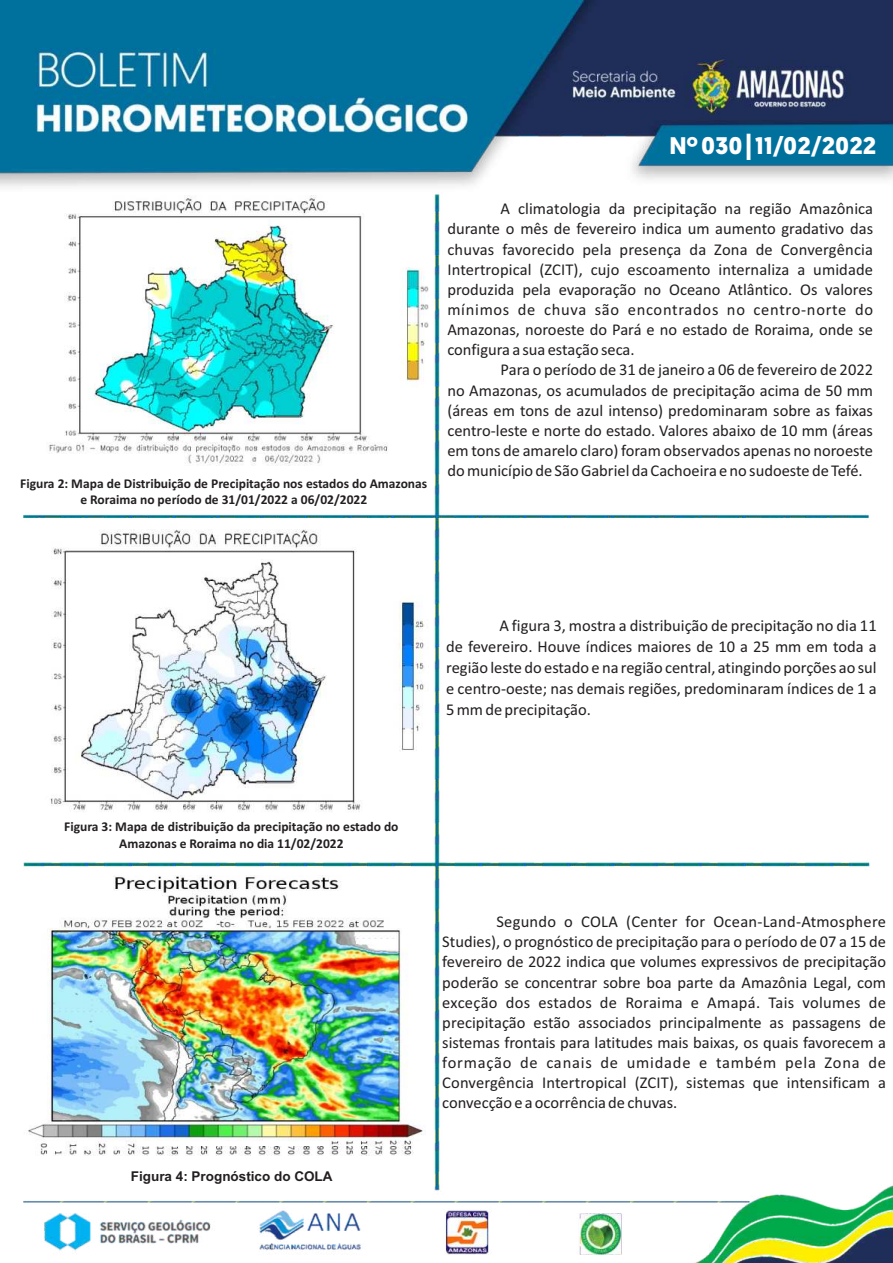
<style>
.page{position:relative;width:893px;height:1263px;background:#fff}
.page>*{position:absolute;margin:0;border:0;box-sizing:border-box;transform-origin:0 0}
.t1{font:700 24px "Geomanist";color:#fff}
.t2{font:16.5px/20.1px "Calibri";color:#231f20;text-align:justify}
.t3{font:700 13.5px/16.5px "Calibri";color:#231f20;text-align:center}
.t4{font:700 13.5px "Arial";color:#231f20}
</style>
<div class="page">
<img style="left:0;top:0;width:892px;height:1263px">
<img style="left:16px;top:195px;width:413px;height:273px">
<img style="left:23px;top:875px;width:405px;height:280px">
<img style="left:27px;top:523px;width:405px;height:290px">
<p class="t3" style="left:20px;top:475px;width:408px">Figura 2: Mapa de Distribuição de Precipitação nos estados do Amazonas e Roraima no período de 31/01/2022 a 06/02/2022</p>
<h1 class="t1" style="left:669px;top:129px;width:208px">Nº 030 | 11/02/2022</h1>
<p class="t2" style="left:447px;top:198px;width:427px;text-indent:53px">A climatologia da precipitação na região Amazônica durante o mês de fevereiro indica um aumento gradativo das chuvas favorecido pela presença da Zona de Convergência Intertropical (ZCIT), cujo escoamento internaliza a umidade produzida pela evaporação no Oceano Atlântico. Os valores mínimos de chuva são encontrados no centro-norte do Amazonas, noroeste do Pará e no estado de Roraima, onde se configura a sua estação seca.</p>
<p class="t2" style="left:447px;top:359px;width:427px;text-indent:53px">Para o período de 31 de janeiro a 06 de fevereiro de 2022 no Amazonas, os acumulados de precipitação acima de 50 mm (áreas em tons de azul intenso) predominaram sobre as faixas centro-leste e norte do estado. Valores abaixo de 10 mm (áreas em tons de amarelo claro) foram observados apenas no noroeste do município de São Gabriel da Cachoeira e no sudoeste de Tefé.</p>
<p class="t3" style="left:64px;top:818px;width:336px">Figura 3: Mapa de distribuição da precipitação no estado do<br>Amazonas e Roraima no dia 11/02/2022</p>
<p class="t4" style="left:131px;top:1166px;width:203px">Figura 4: Prognóstico do COLA</p>
<p class="t2" style="left:446px;top:614px;width:432px;line-height:21px;text-indent:53px">A figura 3, mostra a distribuição de precipitação no dia 11 de fevereiro. Houve índices maiores de 10 a 25 mm em toda a região leste do estado e na região central, atingindo porções ao sul e centro-oeste; nas demais regiões, predominaram índices de 1 a 5 mm de precipitação.</p>
<p class="t2" style="left:442px;top:911px;width:445px;text-indent:54px">Segundo o COLA (Center for Ocean-Land-Atmosphere Studies), o prognóstico de precipitação para o período de 07 a 15 de fevereiro de 2022 indica que volumes expressivos de precipitação poderão se concentrar sobre boa parte da Amazônia Legal, com exceção dos estados de Roraima e Amapá. Tais volumes de precipitação estão associados principalmente as passagens de sistemas frontais para latitudes mais baixas, os quais favorecem a formação de canais de umidade e também pela Zona de Convergência Intertropical (ZCIT), sistemas que intensificam a convecção e a ocorrência de chuvas.</p>
</div>
